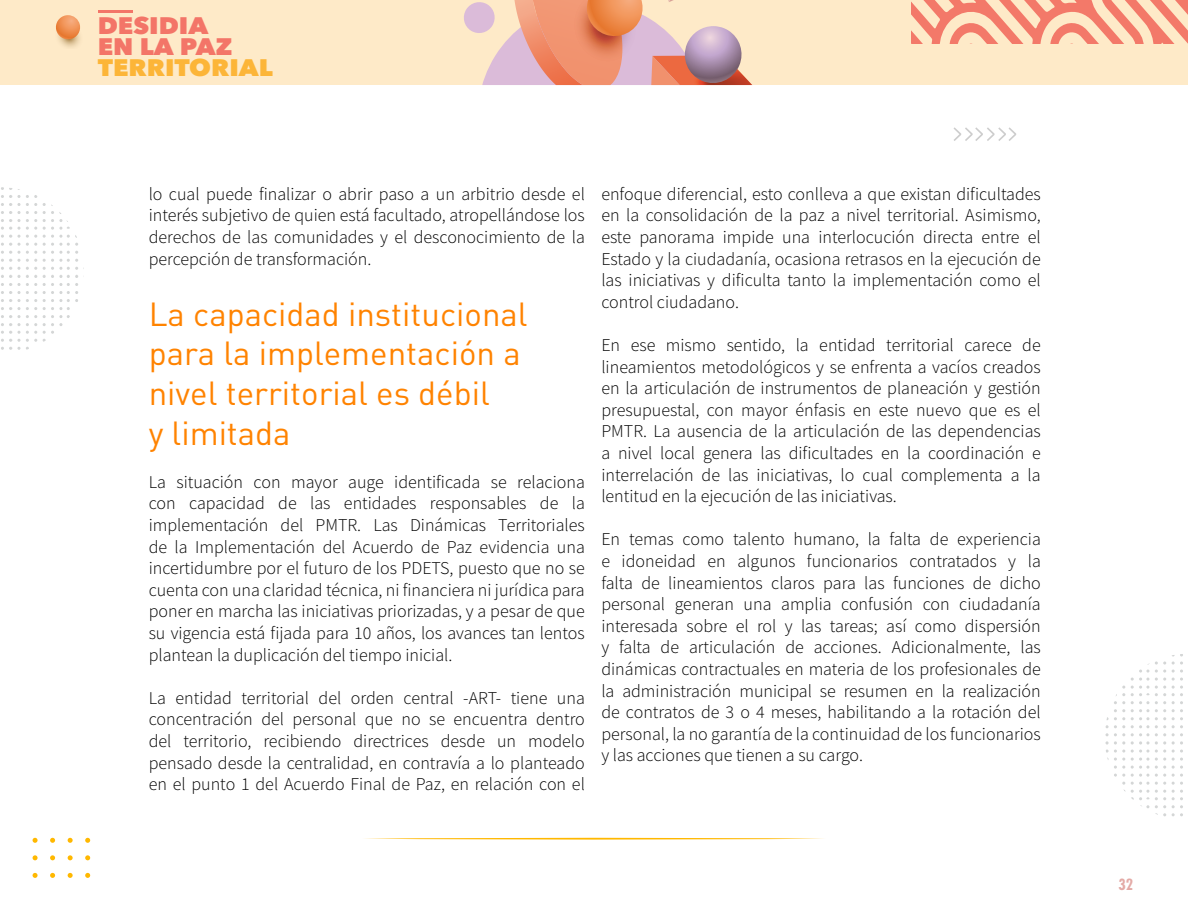
<style>
.page{position:relative;width:1188px;height:918px;background:#fff}
.page>*{position:absolute;margin:0;border:0;box-sizing:border-box;transform-origin:0 0}
.t1{font:33px/39.6px "FFDIN Pro";color:#ff8300}
.t2{font:800 23.85px/21.1px "Avenir Next";color:#f37568;scale:1.07 1}
.t3{font:800 23.85px "Avenir Next";color:#fcb538;scale:1.07 1}
.t4{font:300 18px/21.6px "Source Sans Pro";color:#000;text-align:justify}
.t5{font:700 condensed 15px "Futura LT";color:#c8564e}
</style>
<div class="page">
<div style="left:430px;top:0;width:758px;height:85px;background:#feeac8"></div>
<svg style="left:464px;top:0;width:288px;height:86px"></svg>
<div style="left:0;top:0;width:430px;height:85px;background:#feeac8"></div>
<svg style="left:954px;top:127px;width:62px;height:14px"></svg>
<svg style="left:32px;top:855px;width:6px;height:6px"></svg>
<svg style="left:50px;top:838px;width:5px;height:5px"></svg>
<svg style="left:32px;top:838px;width:6px;height:5px"></svg>
<svg style="left:67px;top:873px;width:6px;height:5px"></svg>
<svg style="left:67px;top:855px;width:6px;height:6px"></svg>
<svg style="left:50px;top:873px;width:5px;height:5px"></svg>
<svg style="left:67px;top:838px;width:6px;height:5px"></svg>
<svg style="left:50px;top:855px;width:5px;height:6px"></svg>
<svg style="left:32px;top:873px;width:6px;height:5px"></svg>
<svg style="left:85px;top:837px;width:6px;height:6px"></svg>
<svg style="left:85px;top:855px;width:5px;height:6px"></svg>
<svg style="left:85px;top:873px;width:5px;height:5px"></svg>
<svg style="left:1px;top:187px;width:83px;height:163px"></svg>
<svg style="left:1106px;top:654px;width:77px;height:162px"></svg>
<svg style="left:911px;top:0;width:277px;height:43px"></svg>
<hr style="left:98px;top:10px;width:34px;height:3px;background:#f37568">
<svg style="left:56px;top:15px;width:24px;height:33px"></svg>
<svg style="left:365px;top:838px;width:458px;height:2px"></svg>
<h2 class="t2" style="left:98px;top:15px;width:128px">DESIDIA<br>EN LA PAZ</h2>
<h2 class="t3" style="left:98px;top:53px;width:165px">TERRITORIAL</h2>
<p class="t4" style="left:149px;top:183px;width:438px">lo cual puede finalizar o abrir paso a un arbitrio desde el interés subjetivo de quien está facultado, atropellándose los derechos de las comunidades y el desconocimiento de la percepción de transformación.</p>
<h1 class="t1" style="left:149px;top:291px;width:380px">La capacidad institucional para la implementación a nivel territorial es débil<br>y limitada</h1>
<p class="t4" style="left:149px;top:471px;width:438px">La situación con mayor auge identificada se relaciona con capacidad de las entidades responsables de la implementación del PMTR. Las Dinámicas Territoriales de la Implementación del Acuerdo de Paz evidencia una incertidumbre por el futuro de los PDETS, puesto que no se cuenta con una claridad técnica, ni financiera ni jurídica para poner en marcha las iniciativas priorizadas, y a pesar de que su vigencia está fijada para 10 años, los avances tan lentos plantean la duplicación del tiempo inicial.</p>
<p class="t4" style="left:149px;top:687px;width:438px">La entidad territorial del orden central -ART- tiene una concentración del personal que no se encuentra dentro del territorio, recibiendo directrices desde un modelo pensado desde la centralidad, en contravía a lo planteado en el punto 1 del Acuerdo Final de Paz, en relación con el</p>
<p class="t4" style="left:601px;top:183px;width:441px">enfoque diferencial, esto conlleva a que existan dificultades en la consolidación de la paz a nivel territorial. Asimismo, este panorama impide una interlocución directa entre el Estado y la ciudadanía, ocasiona retrasos en la ejecución de las iniciativas y dificulta tanto la implementación como el control ciudadano.</p>
<p class="t4" style="left:601px;top:334px;width:441px">En ese mismo sentido, la entidad territorial carece de lineamientos metodológicos y se enfrenta a vacíos creados en la articulación de instrumentos de planeación y gestión presupuestal, con mayor énfasis en este nuevo que es el PMTR. La ausencia de la articulación de las dependencias a nivel local genera las dificultades en la coordinación e interrelación de las iniciativas, lo cual complementa a la lentitud en la ejecución de las iniciativas.</p>
<p class="t4" style="left:601px;top:529px;width:441px">En temas como talento humano, la falta de experiencia e idoneidad en algunos funcionarios contratados y la falta de lineamientos claros para las funciones de dicho personal generan una amplia confusión con ciudadanía interesada sobre el rol y las tareas; así como dispersión y falta de articulación de acciones. Adicionalmente, las dinámicas contractuales en materia de los profesionales de la administración municipal se resumen en la realización de contratos de 3 o 4 meses, habilitando a la rotación del personal, la no garantía de la continuidad de los funcionarios y las acciones que tienen a su cargo.</p>
<p class="t5" style="left:1118px;top:875px;width:16px">32</p>
</div>
